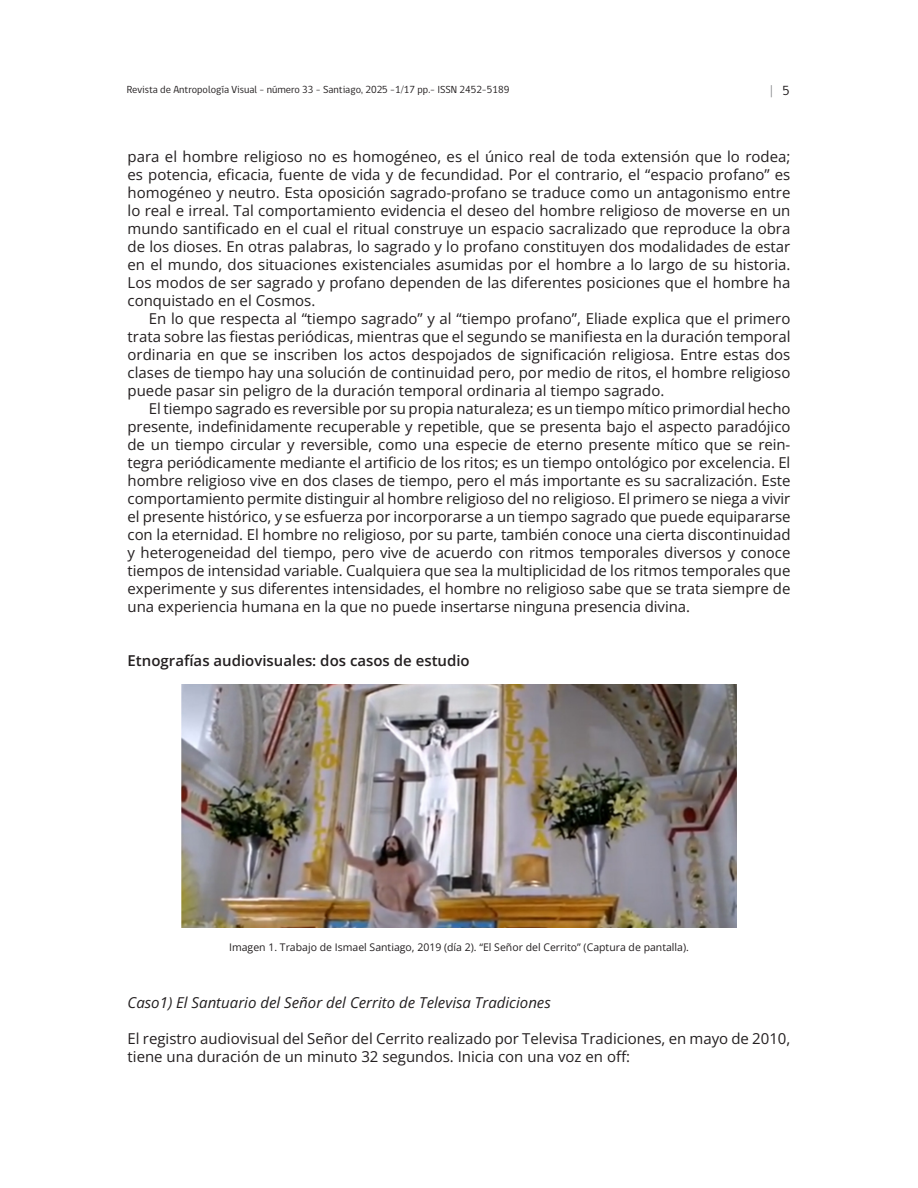
<style>
.page{position:relative;width:918px;height:1188px;background:#fff}
.page>*{position:absolute;margin:0;border:0;box-sizing:border-box;transform-origin:0 0}
.parraforav{font:15px/18px "Open Sans";color:#231f20;text-align:justify}
.subtituo2rav{font:italic 15px "Open Sans";color:#231f20}
.subtitrav1{font:600 15px "Open Sans";color:#231f20}
.t1{font:13.5px "gob CL";color:#808285}
.piesfotorav{font:10.5px "Open Sans";color:#231f20}
.t2{font:10.5px "gob CL";color:#231f20}
.s1{color:#231f20}
</style>
<div class="page">
<img style="left:181px;top:685px;width:556px;height:242px">
<p class="t2" style="left:127px;top:82px;width:384px">Revista de Antropología Visual - número 33 - Santiago, 2025 -1/17 pp.- ISSN 2452-5189</p>
<p class="t1" style="left:770px;top:82px;width:22px">| <span class="s1">5</span></p>
<p class="parraforav" style="left:128px;top:147px;width:664px">para el hombre religioso no es homogéneo, es el único real de toda extensión que lo rodea; es potencia, eficacia, fuente de vida y de fecundidad. Por el contrario, el “espacio profano” es homogéneo y neutro. Esta oposición sagrado-profano se traduce como un antagonismo entre lo real e irreal. Tal comportamiento evidencia el deseo del hombre religioso de moverse en un mundo santificado en el cual el ritual construye un espacio sacralizado que reproduce la obra de los dioses. En otras palabras, lo sagrado y lo profano constituyen dos modalidades de estar en el mundo, dos situaciones existenciales asumidas por el hombre a lo largo de su historia.<br>Los modos de ser sagrado y profano dependen de las diferentes posiciones que el hombre ha conquistado en el Cosmos.</p>
<p class="parraforav" style="left:128px;top:309px;width:664px;text-indent:21px">En lo que respecta al “tiempo sagrado” y al “tiempo profano”, Eliade explica que el primero trata sobre las fiestas periódicas, mientras que el segundo se manifiesta en la duración temporal ordinaria en que se inscriben los actos despojados de significación religiosa. Entre estas dos clases de tiempo hay una solución de continuidad pero, por medio de ritos, el hombre religioso puede pasar sin peligro de la duración temporal ordinaria al tiempo sagrado.</p>
<p class="parraforav" style="left:128px;top:399px;width:665px;text-indent:21px">El tiempo sagrado es reversible por su propia naturaleza; es un tiempo mítico primordial hecho presente, indefinidamente recuperable y repetible, que se presenta bajo el aspecto paradójico de un tiempo circular y reversible, como una especie de eterno presente mítico que se rein&shy;tegra periódicamente mediante el artificio de los ritos; es un tiempo ontológico por excelencia. El hombre religioso vive en dos clases de tiempo, pero el más importante es su sacralización. Este comportamiento permite distinguir al hombre religioso del no religioso. El primero se niega a vivir el presente histórico, y se esfuerza por incorporarse a un tiempo sagrado que puede equipararse con la eternidad. El hombre no religioso, por su parte, también conoce una cierta discontinuidad y heterogeneidad del tiempo, pero vive de acuerdo con ritmos temporales diversos y conoce tiempos de intensidad variable. Cualquiera que sea la multiplicidad de los ritmos temporales que experimente y sus diferentes intensidades, el hombre no religioso sabe que se trata siempre de una experiencia humana en la que no puede insertarse ninguna presencia divina.</p>
<p class="subtitrav1" style="left:128px;top:650px;width:344px">Etnografías audiovisuales: dos casos de estudio</p>
<p class="piesfotorav" style="left:229px;top:940px;width:461px">Imagen 1. Trabajo de Ismael Santiago, 2019 (día 2). “El Señor del Cerrito” (Captura de pantalla).</p>
<p class="subtituo2rav" style="left:128px;top:992px;width:425px">Caso1) El Santuario del Señor del Cerrito de Televisa Tradiciones</p>
<p class="parraforav" style="left:128px;top:1029px;width:664px">El registro audiovisual del Señor del Cerrito realizado por Televisa Tradiciones, en mayo de 2010, tiene una duración de un minuto 32 segundos. Inicia con una voz en off:</p>
</div>
